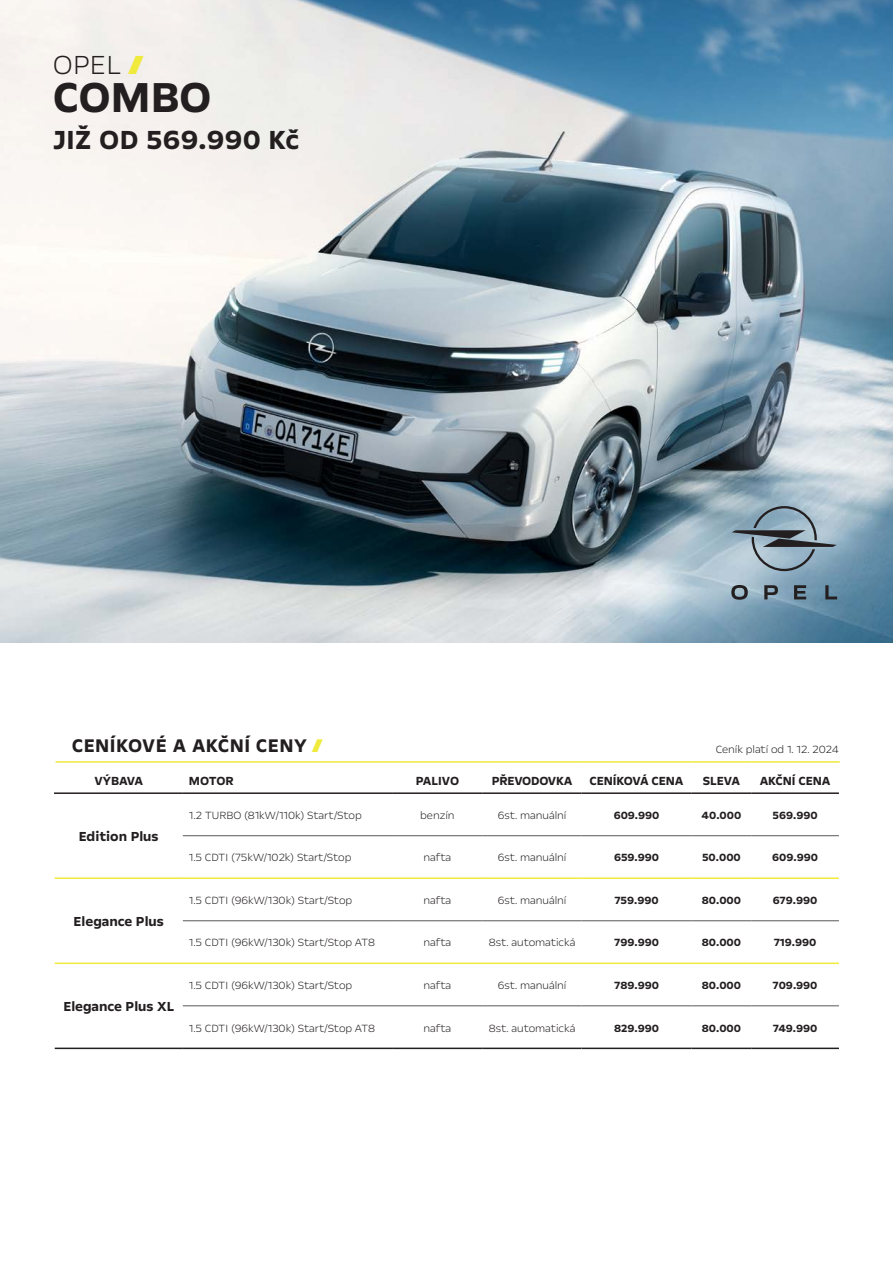
<style>
.page{position:relative;width:893px;height:1263px;background:#fff}
.page>*{position:absolute;margin:0;border:0;box-sizing:border-box;transform-origin:0 0}
.t1{font:700 48px "Opel Next";letter-spacing:-.005em;color:#231f20}
.t2{font:700 30px "Opel Next";letter-spacing:.01em;color:#231f20}
.t3{font:300 30px "Opel Next";color:#efea3b}
.t4{font:700 21px "Opel Next";letter-spacing:.02em;color:#231f20}
.t5{font:700 15px "Opel Next";color:#231f20}
.t6{font:700 13.5px "Opel Next";letter-spacing:-.01em;color:#231f20}
.t7{font:300 12px "Opel Next";color:#231f20}
.t8{font:700 12px "Opel Next";color:#231f20}
.s1{color:#231f20}
.s2{font-weight:300;color:#efea3b}
</style>
<div class="page">
<img style="left:0;top:0;width:893px;height:642px">
<svg style="left:794px;top:585px;width:12px;height:14px"></svg>
<svg style="left:764px;top:585px;width:14px;height:14px"></svg>
<svg style="left:731px;top:585px;width:17px;height:15px"></svg>
<svg style="left:825px;top:585px;width:12px;height:14px"></svg>
<hr style="left:763px;top:545px;width:74px;height:2px;background:#231f20">
<svg style="left:752px;top:506px;width:65px;height:65px;background:#8195a2"></svg>
<hr style="left:732px;top:530px;width:74px;height:2px;background:#231f20">
<hr style="left:56px;top:761px;width:127px;height:2px;background:#efea3b">
<hr style="left:183px;top:761px;width:209px;height:2px;background:#efea3b">
<hr style="left:392px;top:761px;width:91px;height:2px;background:#efea3b">
<hr style="left:483px;top:761px;width:98px;height:2px;background:#efea3b">
<hr style="left:581px;top:761px;width:111px;height:2px;background:#efea3b">
<hr style="left:692px;top:761px;width:59px;height:2px;background:#efea3b">
<hr style="left:751px;top:761px;width:89px;height:2px;background:#efea3b">
<hr style="left:55px;top:1047px;width:128px;height:2px;background:#231f20">
<hr style="left:183px;top:1047px;width:209px;height:2px;background:#231f20">
<hr style="left:392px;top:1047px;width:91px;height:2px;background:#231f20">
<hr style="left:483px;top:1047px;width:98px;height:2px;background:#231f20">
<hr style="left:581px;top:1047px;width:111px;height:2px;background:#231f20">
<hr style="left:692px;top:1047px;width:59px;height:2px;background:#231f20">
<hr style="left:751px;top:1047px;width:88px;height:2px;background:#231f20">
<hr style="left:55px;top:877px;width:128px;height:2px;background:#efea3b">
<hr style="left:183px;top:877px;width:209px;height:2px;background:#efea3b">
<hr style="left:392px;top:877px;width:91px;height:2px;background:#efea3b">
<hr style="left:483px;top:877px;width:98px;height:2px;background:#efea3b">
<hr style="left:581px;top:877px;width:111px;height:2px;background:#efea3b">
<hr style="left:692px;top:877px;width:59px;height:2px;background:#efea3b">
<hr style="left:751px;top:877px;width:88px;height:2px;background:#efea3b">
<hr style="left:55px;top:962px;width:128px;height:2px;background:#efea3b">
<hr style="left:183px;top:962px;width:209px;height:2px;background:#efea3b">
<hr style="left:392px;top:962px;width:91px;height:2px;background:#efea3b">
<hr style="left:483px;top:962px;width:98px;height:2px;background:#efea3b">
<hr style="left:581px;top:962px;width:111px;height:2px;background:#efea3b">
<hr style="left:692px;top:962px;width:59px;height:2px;background:#efea3b">
<hr style="left:751px;top:962px;width:88px;height:2px;background:#efea3b">
<hr style="left:54px;top:792px;width:129px;height:2px;background:#231f20">
<hr style="left:183px;top:792px;width:209px;height:2px;background:#231f20">
<hr style="left:392px;top:792px;width:91px;height:2px;background:#231f20">
<hr style="left:483px;top:792px;width:98px;height:2px;background:#231f20">
<hr style="left:581px;top:792px;width:111px;height:2px;background:#231f20">
<hr style="left:692px;top:792px;width:59px;height:2px;background:#231f20">
<hr style="left:751px;top:792px;width:88px;height:2px;background:#231f20">
<hr style="left:183px;top:835px;width:209px;height:1px;background:#57585a">
<hr style="left:392px;top:835px;width:91px;height:1px;background:#57585a">
<hr style="left:483px;top:835px;width:98px;height:1px;background:#57585a">
<hr style="left:581px;top:835px;width:111px;height:1px;background:#57585a">
<hr style="left:692px;top:835px;width:59px;height:1px;background:#57585a">
<hr style="left:751px;top:835px;width:88px;height:1px;background:#57585a">
<hr style="left:183px;top:920px;width:209px;height:1px;background:#57585a">
<hr style="left:392px;top:920px;width:91px;height:1px;background:#57585a">
<hr style="left:483px;top:920px;width:98px;height:1px;background:#57585a">
<hr style="left:581px;top:920px;width:111px;height:1px;background:#57585a">
<hr style="left:692px;top:920px;width:59px;height:1px;background:#57585a">
<hr style="left:751px;top:920px;width:88px;height:1px;background:#57585a">
<hr style="left:183px;top:1005px;width:209px;height:1px;background:#57585a">
<hr style="left:392px;top:1005px;width:91px;height:1px;background:#57585a">
<hr style="left:483px;top:1005px;width:98px;height:1px;background:#57585a">
<hr style="left:581px;top:1005px;width:111px;height:1px;background:#57585a">
<hr style="left:692px;top:1005px;width:59px;height:1px;background:#57585a">
<hr style="left:751px;top:1005px;width:88px;height:1px;background:#57585a">
<p class="t3" style="left:53px;top:46px;width:92px"><span class="s1">OPEL</span> {sla}</p>
<p class="t1" style="left:53px;top:67px;width:160px">COMBO</p>
<p class="t2" style="left:53px;top:121px;width:248px">JIŽ OD 569.990 Kč</p>
<p class="t4" style="left:72px;top:732px;width:253px">CENÍKOVÉ A AKČNÍ CENY <span class="s2">{sla}</span></p>
<p class="t6" style="left:94px;top:772px;width:50px">VÝBAVA</p>
<p class="t6" style="left:189px;top:772px;width:47px">MOTOR</p>
<p class="t6" style="left:416px;top:772px;width:45px">PALIVO</p>
<p class="t6" style="left:492px;top:772px;width:82px">PŘEVODOVKA</p>
<p class="t6" style="left:590px;top:772px;width:95px">CENÍKOVÁ CENA</p>
<p class="t6" style="left:703px;top:772px;width:39px">SLEVA</p>
<p class="t6" style="left:760px;top:772px;width:72px">AKČNÍ CENA</p>
<p class="t7" style="left:716px;top:741px;width:125px">Ceník platí od 1. 12. 2024</p>
<p class="t5" style="left:79px;top:827px;width:81px">Edition Plus</p>
<p class="t5" style="left:74px;top:912px;width:92px">Elegance Plus</p>
<p class="t5" style="left:63px;top:997px;width:112px">Elegance Plus XL</p>
<p class="t7" style="left:189px;top:808px;width:174px">1.2 TURBO (81kW/110k) Start/Stop</p>
<p class="t7" style="left:420px;top:808px;width:36px">benzín</p>
<p class="t7" style="left:498px;top:808px;width:70px">6st. manuální</p>
<p class="t8" style="left:614px;top:808px;width:47px">609.990</p>
<p class="t8" style="left:702px;top:808px;width:41px">40.000</p>
<p class="t8" style="left:772px;top:808px;width:47px">569.990</p>
<p class="t7" style="left:189px;top:850px;width:164px">1.5 CDTI (75kW/102k) Start/Stop</p>
<p class="t7" style="left:424px;top:850px;width:29px">nafta</p>
<p class="t7" style="left:498px;top:850px;width:70px">6st. manuální</p>
<p class="t8" style="left:614px;top:850px;width:47px">659.990</p>
<p class="t8" style="left:702px;top:850px;width:40px">50.000</p>
<p class="t8" style="left:772px;top:850px;width:47px">609.990</p>
<p class="t7" style="left:189px;top:893px;width:165px">1.5 CDTI (96kW/130k) Start/Stop</p>
<p class="t7" style="left:424px;top:893px;width:29px">nafta</p>
<p class="t7" style="left:498px;top:893px;width:70px">6st. manuální</p>
<p class="t8" style="left:614px;top:893px;width:46px">759.990</p>
<p class="t8" style="left:702px;top:893px;width:41px">80.000</p>
<p class="t8" style="left:773px;top:893px;width:46px">679.990</p>
<p class="t7" style="left:189px;top:935px;width:188px">1.5 CDTI (96kW/130k) Start/Stop AT8</p>
<p class="t7" style="left:424px;top:935px;width:29px">nafta</p>
<p class="t7" style="left:489px;top:935px;width:88px">8st. automatická</p>
<p class="t8" style="left:614px;top:935px;width:46px">799.990</p>
<p class="t8" style="left:702px;top:935px;width:41px">80.000</p>
<p class="t8" style="left:774px;top:935px;width:44px">719.990</p>
<p class="t7" style="left:189px;top:978px;width:165px">1.5 CDTI (96kW/130k) Start/Stop</p>
<p class="t7" style="left:424px;top:978px;width:29px">nafta</p>
<p class="t7" style="left:498px;top:978px;width:70px">6st. manuální</p>
<p class="t8" style="left:614px;top:978px;width:46px">789.990</p>
<p class="t8" style="left:702px;top:978px;width:41px">80.000</p>
<p class="t8" style="left:773px;top:978px;width:46px">709.990</p>
<p class="t7" style="left:189px;top:1020px;width:188px">1.5 CDTI (96kW/130k) Start/Stop AT8</p>
<p class="t7" style="left:424px;top:1020px;width:29px">nafta</p>
<p class="t7" style="left:489px;top:1020px;width:88px">8st. automatická</p>
<p class="t8" style="left:614px;top:1020px;width:46px">829.990</p>
<p class="t8" style="left:702px;top:1020px;width:41px">80.000</p>
<p class="t8" style="left:773px;top:1020px;width:46px">749.990</p>
</div>
